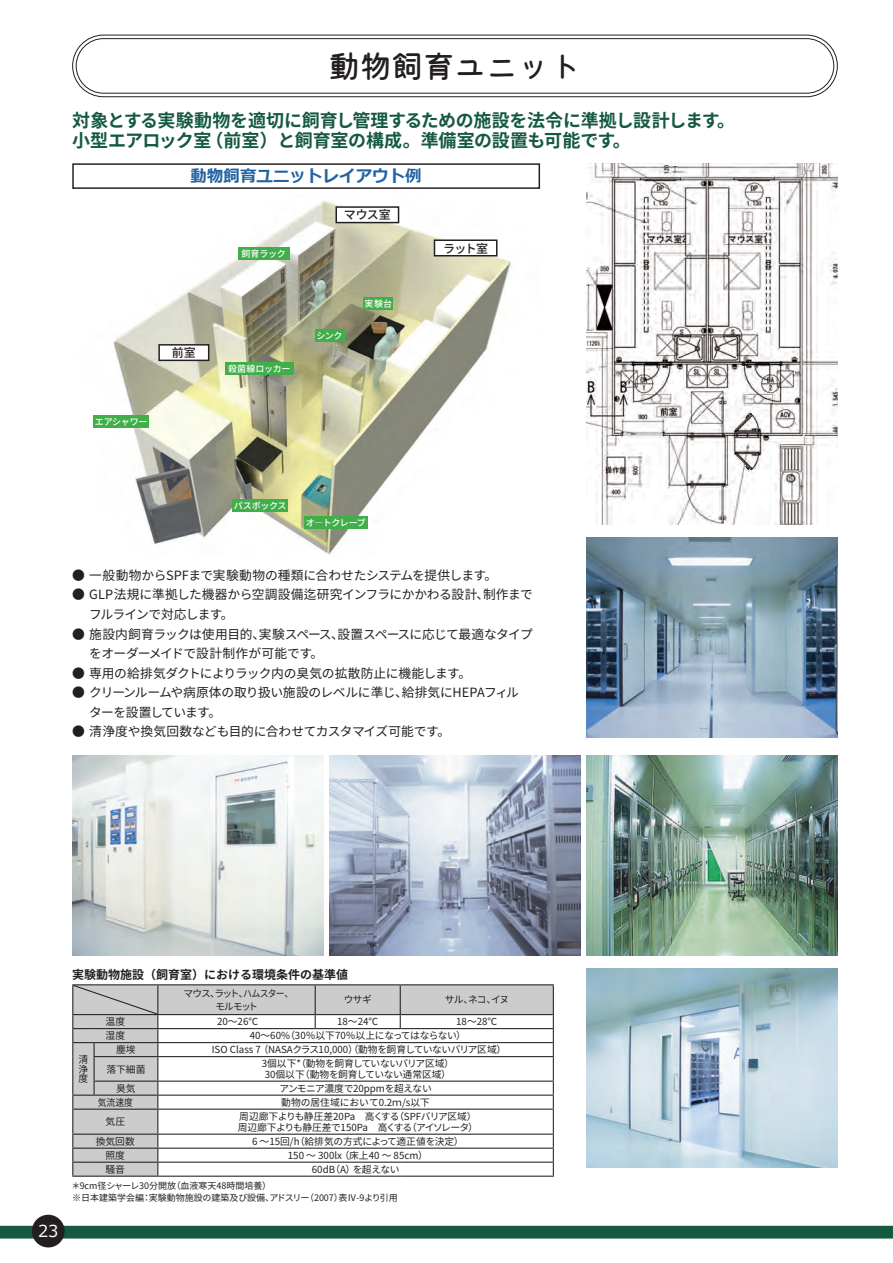
<style>
.page{position:relative;width:893px;height:1263px;background:#fff}
.page>*{position:absolute;margin:0;border:0;box-sizing:border-box;transform-origin:0 0}
.t1{font:500 31.5px "Kiwi Maru";color:#231f20}
.t2{font:700 18px/19.5px "Source Han Sans JP";letter-spacing:-.015em;color:#145940}
.t3{font:italic 700 16.5px "Meiryo";color:#2263a4}
.t4{font:16.5px "Meiryo";color:#fff}
.t5{font:12.75px/19.5px "Source Han Sans JP";letter-spacing:-.025em;color:#231f20}
.t6{font:700 12px "Source Han Sans JP";color:#231f20}
.t7{font:500 12px "Source Han Sans JP";letter-spacing:-.055em;color:#231f20}
.t8{font:9.75px/9.8px "Source Han Sans JP";color:#231f20;text-align:justify}
.t9{font:9.75px/10.5px "Source Han Sans JP";letter-spacing:-.045em;color:#231f20}
.t10{font:9.75px/10.5px "Source Han Sans JP";letter-spacing:-.025em;color:#231f20;text-align:center}
.t11{font:9.75px "Source Han Sans JP";letter-spacing:-.035em;color:#231f20}
.t12{font:9.75px/13.5px "Source Han Sans JP";letter-spacing:-.09em;color:#231f20;text-align:center}
.t13{font:9.75px "Source Han Sans JP";color:#231f20;scale:.9 1}
.t14{font:9px "Source Han Sans JP";color:#231f20}
.t15{font:500 9px "Source Han Sans JP";letter-spacing:-.03em;color:#fff}
.t16{font:500 9px "Source Han Sans JP";color:#fff}
</style>
<div class="page">
<div style="left:0;top:1226px;width:893px;height:12px;background:#145940"></div>
<div style="left:32px;top:1215px;width:33px;height:32px;background:#231f20;border-radius:50%"></div>
<div style="left:76px;top:38px;width:758px;height:56px;border:1px solid #231f20;border-radius:27px"></div>
<div style="left:72px;top:35px;width:766px;height:62px;border:1px solid #231f20;border-radius:31px"></div>
<div style="left:72px;top:163px;width:468px;height:26px;border:1px solid #231f20"></div>
<img style="left:93px;top:200px;width:419px;height:355px">
<div style="left:336px;top:207px;width:63px;height:16px;background:#fff"></div>
<div style="left:335px;top:206px;width:64px;height:17px;border:1px solid #231f20"></div>
<div style="left:434px;top:240px;width:63px;height:16px;background:#fff"></div>
<div style="left:434px;top:239px;width:63px;height:17px;border:1px solid #231f20"></div>
<div style="left:159px;top:345px;width:50px;height:15px;background:#fff"></div>
<div style="left:158px;top:344px;width:51px;height:17px;border:1px solid #231f20"></div>
<div style="left:238px;top:247px;width:51px;height:13px;background:#40ae49"></div>
<div style="left:364px;top:297px;width:29px;height:13px;background:#40ae49"></div>
<div style="left:315px;top:329px;width:29px;height:13px;background:#40ae49"></div>
<div style="left:225px;top:362px;width:68px;height:13px;background:#40ae49"></div>
<div style="left:304px;top:517px;width:64px;height:12px;background:#40ae49"></div>
<div style="left:233px;top:500px;width:55px;height:12px;background:#40ae49"></div>
<div style="left:94px;top:415px;width:55px;height:13px;background:#40ae49"></div>
<img style="left:587px;top:163px;width:251px;height:362px">
<img style="left:587px;top:968px;width:251px;height:200px">
<img style="left:587px;top:755px;width:251px;height:200px">
<img style="left:587px;top:537px;width:251px;height:200px">
<img style="left:72px;top:755px;width:251px;height:200px">
<img style="left:330px;top:755px;width:250px;height:200px">
<svg style="left:158px;top:985px;width:395px;height:190px"></svg>
<svg style="left:553px;top:985px;width:1px;height:190px"></svg>
<hr style="left:72px;top:1175px;width:22px;height:2px;background:#231f20">
<hr style="left:94px;top:1175px;width:64px;height:2px;background:#231f20">
<hr style="left:158px;top:1175px;width:157px;height:2px;background:#231f20">
<hr style="left:315px;top:1175px;width:85px;height:2px;background:#231f20">
<hr style="left:400px;top:1175px;width:154px;height:2px;background:#231f20">
<hr style="left:158px;top:984px;width:157px;height:1px;background:#231f20">
<hr style="left:315px;top:984px;width:85px;height:1px;background:#231f20">
<hr style="left:400px;top:984px;width:154px;height:1px;background:#231f20">
<hr style="left:158px;top:1014px;width:157px;height:1px;background:#231f20">
<hr style="left:315px;top:1014px;width:85px;height:1px;background:#231f20">
<svg style="left:315px;top:985px;width:1px;height:43px"></svg>
<hr style="left:400px;top:1014px;width:154px;height:1px;background:#231f20">
<svg style="left:400px;top:985px;width:1px;height:43px"></svg>
<hr style="left:158px;top:1028px;width:157px;height:1px;background:#231f20">
<hr style="left:315px;top:1028px;width:85px;height:1px;background:#231f20">
<hr style="left:400px;top:1028px;width:154px;height:1px;background:#231f20">
<hr style="left:158px;top:1042px;width:157px;height:1px;background:#231f20">
<hr style="left:315px;top:1042px;width:85px;height:1px;background:#231f20">
<hr style="left:400px;top:1042px;width:154px;height:1px;background:#231f20">
<hr style="left:158px;top:1056px;width:157px;height:1px;background:#231f20">
<hr style="left:315px;top:1056px;width:85px;height:1px;background:#231f20">
<hr style="left:400px;top:1056px;width:154px;height:1px;background:#231f20">
<hr style="left:158px;top:1080px;width:157px;height:2px;background:#231f20">
<hr style="left:315px;top:1080px;width:85px;height:2px;background:#231f20">
<hr style="left:400px;top:1080px;width:154px;height:2px;background:#231f20">
<hr style="left:158px;top:1094px;width:157px;height:2px;background:#231f20">
<hr style="left:315px;top:1094px;width:85px;height:2px;background:#231f20">
<hr style="left:400px;top:1094px;width:154px;height:2px;background:#231f20">
<hr style="left:158px;top:1108px;width:157px;height:2px;background:#231f20">
<hr style="left:315px;top:1108px;width:85px;height:2px;background:#231f20">
<hr style="left:400px;top:1108px;width:154px;height:2px;background:#231f20">
<hr style="left:158px;top:1133px;width:157px;height:2px;background:#231f20">
<hr style="left:315px;top:1133px;width:85px;height:2px;background:#231f20">
<hr style="left:400px;top:1133px;width:154px;height:2px;background:#231f20">
<hr style="left:158px;top:1147px;width:157px;height:2px;background:#231f20">
<hr style="left:315px;top:1147px;width:85px;height:2px;background:#231f20">
<hr style="left:400px;top:1147px;width:154px;height:2px;background:#231f20">
<hr style="left:158px;top:1161px;width:157px;height:2px;background:#231f20">
<hr style="left:315px;top:1161px;width:85px;height:2px;background:#231f20">
<hr style="left:400px;top:1161px;width:154px;height:2px;background:#231f20">
<svg style="left:72px;top:984px;width:86px;height:191px;background:#bebdbd"></svg>
<p class="t1" style="left:329px;top:47px;width:254px">動物飼育ユニット</p>
<p class="t2" style="left:72px;top:111px;width:664px">対象とする実験動物を適切に飼育し管理するための施設を法令に準拠し設計します。小型エアロック室（前室）と飼育室の構成。準備室の設置も可能です。</p>
<p class="t3" style="left:191px;top:165px;width:232px">動物飼育ユニットレイアウト例</p>
<p class="t7" style="left:344px;top:208px;width:49px">マウス室</p>
<p class="t7" style="left:443px;top:241px;width:46px">ラット室</p>
<p class="t15" style="left:241px;top:249px;width:46px">飼育ラック</p>
<p class="t15" style="left:95px;top:417px;width:54px">エアシャワー</p>
<p class="t7" style="left:172px;top:346px;width:26px">前室</p>
<p class="t16" style="left:228px;top:364px;width:64px">殺菌線ロッカー</p>
<p class="t15" style="left:316px;top:331px;width:28px">シンク</p>
<p class="t15" style="left:365px;top:299px;width:29px">実験台</p>
<p class="t15" style="left:234px;top:501px;width:54px">パスボックス</p>
<p class="t15" style="left:306px;top:518px;width:62px">オ―トクレーブ</p>
<p class="t5" style="left:72px;top:566px;width:426px">● 一般動物からSPFまで実験動物の種類に合わせたシステムを提供します。</p>
<p class="t5" style="left:89px;top:585px;width:445px;text-indent:-17px">● GLP法規に準拠した機器から空調設備迄研究インフラにかかわる設計、制作までフルラインで対応します。</p>
<p class="t5" style="left:89px;top:624px;width:445px;text-indent:-17px">● 施設内飼育ラックは使用目的、実験スペース、設置スペースに応じて最適なタイプをオーダーメイドで設計制作が可能です。</p>
<p class="t5" style="left:72px;top:663px;width:400px">● 専用の給排気ダクトによりラック内の臭気の拡散防止に機能します。</p>
<p class="t5" style="left:89px;top:683px;width:431px;text-indent:-17px">● クリーンルームや病原体の取り扱い施設のレベルに準じ、給排気にHEPAフィルターを設置しています。</p>
<p class="t5" style="left:72px;top:722px;width:379px">● 清浄度や換気回数なども目的に合わせてカスタマイズ可能です。</p>
<p class="t4" style="left:38px;top:1220px;width:22px">23</p>
<p class="t6" style="left:72px;top:967px;width:277px">実験動物施設（飼育室）における環境条件の基準値</p>
<p class="t12" style="left:183px;top:986px;width:111px">マウス、ラット、ハムスター、モルモット</p>
<p class="t8" style="left:344px;top:995px;width:29px">ウサギ</p>
<p class="t8" style="left:445px;top:995px;width:66px">サル、ネコ、イヌ</p>
<p class="t8" style="left:106px;top:1017px;width:21px">温度</p>
<p class="t8" style="left:217px;top:1017px;width:43px">20～26℃</p>
<p class="t8" style="left:337px;top:1017px;width:43px">18～24℃</p>
<p class="t8" style="left:456px;top:1017px;width:43px">18～28℃</p>
<p class="t8" style="left:106px;top:1031px;width:21px">湿度</p>
<p class="t8" style="left:250px;top:1031px;width:218px">40～60%（30％以下70％以上になってはならない）</p>
<p class="t8" style="left:79px;top:1054px;width:11px">清浄度</p>
<p class="t8" style="left:116px;top:1045px;width:21px">塵埃</p>
<p class="t8" style="left:212px;top:1045px;width:296px">ISO Class 7 （NASAクラス10,000）（動物を飼育していないバリア区域）</p>
<p class="t8" style="left:106px;top:1064px;width:40px">落下細菌</p>
<p class="t10" style="left:262px;top:1059px;width:194px">3個以下*（動物を飼育していないバリア区域）<br>30個以下（動物を飼育していない通常区域）</p>
<p class="t8" style="left:116px;top:1083px;width:21px">臭気</p>
<p class="t11" style="left:279px;top:1083px;width:154px">アンモニア濃度で20ppmを超えない</p>
<p class="t13" style="left:98px;top:1097px;width:41px">気流速度</p>
<p class="t8" style="left:281px;top:1097px;width:150px">動物の居住域において0.2ｍ/s以下</p>
<p class="t8" style="left:106px;top:1117px;width:21px">気圧</p>
<p class="t9" style="left:238px;top:1111px;width:242px">周辺廊下よりも静圧差20Pa　高くする（SPFバリア区域）周辺廊下よりも静圧差で150Pa　高くする（アイソレータ）</p>
<p class="t8" style="left:96px;top:1136px;width:40px">換気回数</p>
<p class="t8" style="left:252px;top:1136px;width:213px">6 ～15回/h（給排気の方式によって適正値を決定）</p>
<p class="t8" style="left:106px;top:1150px;width:21px">照度</p>
<p class="t8" style="left:288px;top:1150px;width:141px">150 ～ 300lx （床上40 ～ 85cm）</p>
<p class="t8" style="left:106px;top:1164px;width:21px">騒音</p>
<p class="t11" style="left:312px;top:1164px;width:89px">60dB（A）を超えない</p>
<p class="t14" style="left:71px;top:1180px;width:201px">＊9cm径シャーレ30分開放（血液寒天48時間培養）</p>
<p class="t14" style="left:72px;top:1192px;width:327px">※日本建築学会編：実験動物施設の建築及び設備、アドスリー（2007）表Ⅳ-9より引用</p>
</div>
